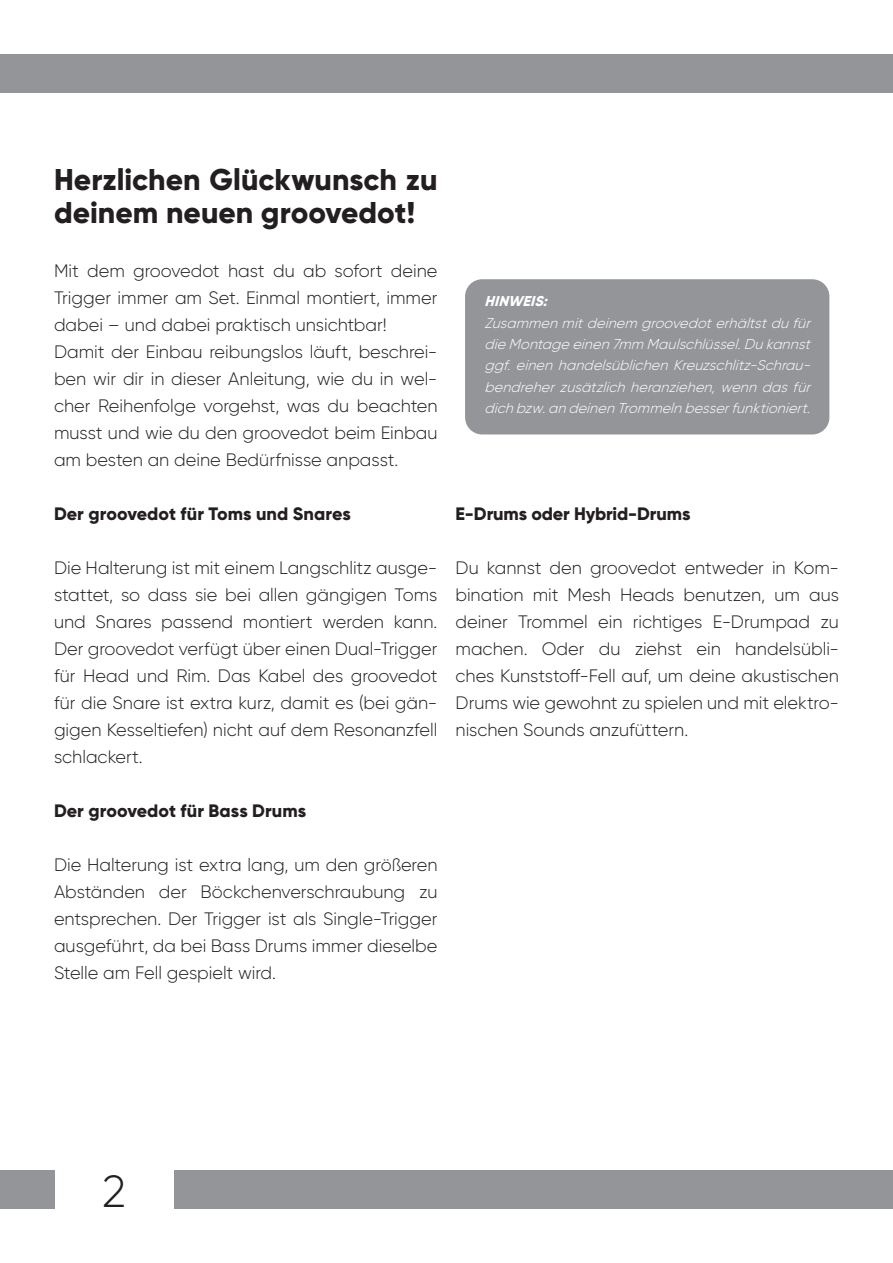
<style>
.page{position:relative;width:893px;height:1263px;background:#fff}
.page>*{position:absolute;margin:0;border:0;box-sizing:border-box;transform-origin:0 0}
.t1{font:300 45px "Gilroy";color:#231f20}
.t2{font:800 30px/33px "Gilroy";color:#231f20}
.t3{font:300 18px/27px "Gilroy";letter-spacing:-.005em;color:#231f20;text-align:justify}
.t4{font:800 18px "Gilroy";color:#231f20}
.t5{font:italic 300 14.25px/21.3px "Gilroy";color:#fff;text-align:justify}
.t6{font:italic 800 14.25px "Gilroy";color:#fff}
</style>
<div class="page">
<div style="left:174px;top:1171px;width:719px;height:38px;background:#939598"></div>
<div style="left:0;top:54px;width:893px;height:38px;background:#939598"></div>
<div style="left:0;top:1171px;width:54px;height:38px;background:#939598"></div>
<div style="left:465px;top:279px;width:364px;height:155px;background:#939598;border-radius:17px"></div>
<p class="t2" style="left:54px;top:163px;width:385px">Herzlichen Glückwunsch zu deinem neuen groovedot!</p>
<p class="t3" style="left:54px;top:257px;width:385px">Mit dem groovedot hast du ab sofort deine Trigger immer am Set. Einmal montiert, immer dabei – und dabei praktisch unsichtbar!</p>
<p class="t3" style="left:54px;top:338px;width:385px">Damit der Einbau reibungslos läuft, beschrei&shy;ben wir dir in dieser Anleitung, wie du in wel&shy;cher Reihenfolge vorgehst, was du beachten musst und wie du den groovedot beim Einbau am besten an deine Bedürfnisse anpasst.</p>
<p class="t4" style="left:54px;top:502px;width:298px">Der groovedot für Toms und Snares</p>
<p class="t3" style="left:54px;top:554px;width:385px">Die Halterung ist mit einem Langschlitz ausge&shy;stattet, so dass sie bei allen gängigen Toms und Snares passend montiert werden kann.<br>Der groovedot verfügt über einen Dual-Trigger für Head und Rim. Das Kabel des groovedot für die Snare ist extra kurz, damit es (bei gän&shy;gigen Kesseltiefen) nicht auf dem Resonanzfell schlackert.</p>
<p class="t4" style="left:54px;top:799px;width:254px">Der groovedot für Bass Drums</p>
<p class="t3" style="left:54px;top:851px;width:385px">Die Halterung ist extra lang, um den größeren Abständen der Böckchenverschraubung zu entsprechen. Der Trigger ist als Single-Trigger ausgeführt, da bei Bass Drums immer dieselbe Stelle am Fell gespielt wird.</p>
<p class="t6" style="left:484px;top:292px;width:69px">HINWEIS:</p>
<p class="t5" style="left:484px;top:312px;width:332px">Zusammenmitdeinem groovedoterhältstdufür dieMontageeinen7mm Maulschlüssel.Dukannst ggf. einen handelsüblichen Kreuzschlitz-Schrau&shy;bendreher zusätzlich heranziehen, wenn das für dichbzw.andeinenTrommelnbesserfunktioniert.</p>
<p class="t4" style="left:455px;top:503px;width:236px">E-Drums oder Hybrid-Drums</p>
<p class="t3" style="left:455px;top:554px;width:385px">Du kannst den groovedot entweder in Kom&shy;bination mit Mesh Heads benutzen, um aus deiner Trommel ein richtiges E-Drumpad zu machen. Oder du ziehst ein handelsübli&shy;ches Kunststoff-Fell auf, um deine akustischen Drums wie gewohnt zu spielen und mit elektro&shy;nischen Sounds anzufüttern.</p>
<h1 class="t1" style="left:102px;top:1164px;width:25px">2</h1>
</div>
